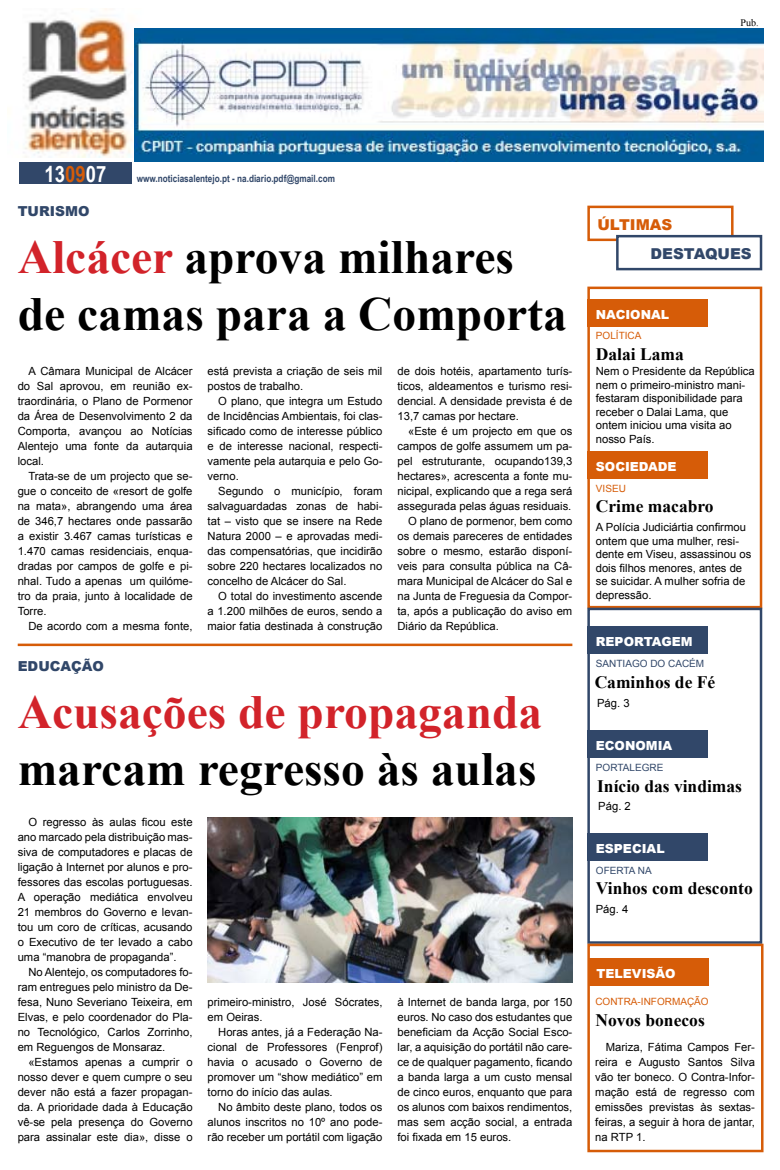
<style>
.page{position:relative;width:780px;height:1170px;background:#fff}
.page>*{position:absolute;margin:0;border:0;box-sizing:border-box;transform-origin:0 0}
.t1{font:700 47.5px/57px "Times New Roman";color:#000}
.t2{font:700 47.5px "Times New Roman";color:#d2232a}
.t3{font:700 22.5px "Arial Narrow";color:#fff}
.t4{font:700 17.5px "Times New Roman";color:#000}
.t5{font:900 15px "Arial";color:#314769}
.t6{font:900 15px "Arial";color:#d65c08}
.t7{font:900 13.75px "Arial";color:#314769}
.t8{font:900 12.5px "Arial";color:#fff}
.t9{font:11.25px/15px "Arial";color:#000;text-align:justify}
.t10{font:700 10px "Arial Narrow";color:#314769}
.t11{font:10px "Arial";color:#314769}
.t12{font:10px "Arial";color:#d65c08}
.t13{font:10px "Times New Roman";color:#000}
.s1{color:#fff}
.s2{color:#d65c08}
.s3{color:#d2232a}
</style>
<div class="page">
<div style="left:587px;top:206px;width:146px;height:35px;border:2px solid #d65c08"></div>
<div style="left:617px;top:236px;width:144px;height:33px;background:#fff"></div>
<div style="left:616px;top:235px;width:146px;height:35px;border:2px solid #314769"></div>
<div style="left:587px;top:286px;width:175px;height:322px;border:2px solid #d65c08"></div>
<div style="left:587px;top:607px;width:175px;height:336px;border:2px solid #314769"></div>
<div style="left:587px;top:299px;width:121px;height:27px;background:#d65c08"></div>
<div style="left:587px;top:451px;width:121px;height:27px;background:#d65c08"></div>
<div style="left:587px;top:626px;width:121px;height:28px;background:#314769"></div>
<div style="left:587px;top:730px;width:121px;height:27px;background:#314769"></div>
<div style="left:587px;top:833px;width:121px;height:27px;background:#314769"></div>
<div style="left:19px;top:162px;width:113px;height:21px;background:#314769"></div>
<img style="left:23px;top:9px;width:112px;height:149px">
<img style="left:135px;top:28px;width:628px;height:133px">
<hr style="left:18px;top:643px;width:554px;height:3px;background:#d65c08">
<img style="left:207px;top:817px;width:365px;height:165px">
<div style="left:587px;top:943px;width:176px;height:209px;border:2px solid #d65c08"></div>
<div style="left:588px;top:958px;width:121px;height:27px;background:#d65c08"></div>
<p class="t13" style="left:740px;top:16px;width:22px">Pub.<span class="s1">.</span></p>
<h2 class="t3" style="left:45px;top:157px;width:63px">13<span class="s2">09</span>07</h2>
<p class="t10" style="left:137px;top:171px;width:200px">www.noticiasalentejo.pt - na.diario.pdf@gmail.com</p>
<p class="t7" style="left:18px;top:201px;width:73px">TURISMO</p>
<h1 class="t1" style="left:18px;top:227px;width:550px"><span class="s3">Alcácer</span> aprova milhares de camas para a Comporta</h1>
<p class="t9" style="left:18px;top:364px;width:176px;text-indent:11px">A Câmara Municipal de Alcácer do Sal aprovou, em reunião ex&shy;traordinária, o Plano de Pormenor da Área de Desenvolvimento 2 da Comporta, avançou ao Notícias Alentejo uma fonte da autarquia local.</p>
<p class="t9" style="left:18px;top:469px;width:176px;text-indent:11px">Trata-se de um projecto que se&shy;gue o conceito de «resort de golfe na mata», abrangendo uma área de 346,7 hectares onde passarão a existir 3.467 camas turísticas e 1.470 camas residenciais, enqua&shy;dradas por campos de golfe e pi&shy;nhal. Tudo a apenas um quilóme&shy;tro da praia, junto à localidade de Torre.</p>
<p class="t9" style="left:28px;top:619px;width:166px">De acordo com a mesma fonte,</p>
<p class="t9" style="left:207px;top:364px;width:176px">está prevista a criação de seis mil postos de trabalho.</p>
<p class="t9" style="left:207px;top:394px;width:176px;text-indent:11px">O plano, que integra um Estudo de Incidências Ambientais, foi clas&shy;sificado como de interesse público e de interesse nacional, respecti&shy;vamente pela autarquia e pelo Go&shy;verno.</p>
<p class="t9" style="left:207px;top:484px;width:176px;text-indent:11px">Segundo o município, foram salvaguardadas zonas de habi&shy;tat – visto que se insere na Rede Natura 2000 – e aprovadas medi&shy;das compensatórias, que incidirão sobre 220 hectares localizados no concelho de Alcácer do Sal.</p>
<p class="t9" style="left:207px;top:589px;width:176px;text-indent:11px">O total do investimento ascende a 1.200 milhões de euros, sendo a maior fatia destinada à construção</p>
<p class="t9" style="left:397px;top:364px;width:176px">de dois hotéis, apartamento turís&shy;ticos, aldeamentos e turismo resi&shy;dencial. A densidade prevista é de 13,7 camas por hectare.</p>
<p class="t9" style="left:408px;top:424px;width:166px">«Este é um projecto em que os</p>
<p class="t9" style="left:397px;top:439px;width:176px">campos de golfe assumem um pa-</p>
<p class="t9" style="left:397px;top:454px;width:176px">pel estruturante, ocupando139,3</p>
<p class="t9" style="left:397px;top:469px;width:176px">hectares», acrescenta a fonte mu-</p>
<p class="t9" style="left:397px;top:484px;width:176px">nicipal, explicando que a rega será</p>
<p class="t9" style="left:397px;top:499px;width:175px">assegurada pelas águas residuais.</p>
<p class="t9" style="left:408px;top:514px;width:166px">O plano de pormenor, bem como</p>
<p class="t9" style="left:397px;top:529px;width:176px">os demais pareceres de entidades</p>
<p class="t9" style="left:397px;top:544px;width:176px">sobre o mesmo, estarão disponí-</p>
<p class="t9" style="left:397px;top:559px;width:176px">veis para consulta pública na Câ-</p>
<p class="t9" style="left:397px;top:574px;width:176px">mara Municipal de Alcácer do Sal e</p>
<p class="t9" style="left:397px;top:589px;width:176px">na Junta de Freguesia da Compor-</p>
<p class="t9" style="left:397px;top:604px;width:176px">ta, após a publicação do aviso em</p>
<p class="t9" style="left:397px;top:619px;width:103px">Diário da República.</p>
<p class="t7" style="left:18px;top:656px;width:88px">EDUCAÇÃO</p>
<h1 class="t2" style="left:18px;top:679px;width:526px">Acusações de propaganda</h1>
<h1 class="t1" style="left:18px;top:739px;width:520px">marcam regresso às aulas</h1>
<p class="t9" style="left:18px;top:814px;width:176px;text-indent:11px">O regresso às aulas ficou este ano marcado pela distribuição mas&shy;siva de computadores e placas de ligação à Internet por alunos e pro&shy;fessores das escolas portuguesas.<br>A operação mediática envolveu 21 membros do Governo e levan&shy;tou um coro de críticas, acusando o Executivo de ter levado a cabo uma “manobra de propaganda”.</p>
<p class="t9" style="left:18px;top:964px;width:176px;text-indent:11px">No Alentejo, os computadores fo&shy;ram entregues pelo ministro da De&shy;fesa, Nuno Severiano Teixeira, em Elvas, e pelo coordenador do Pla&shy;no Tecnológico, Carlos Zorrinho, em Reguengos de Monsaraz.</p>
<p class="t9" style="left:18px;top:1054px;width:176px;text-indent:11px">«Estamos apenas a cumprir o nosso dever e quem cumpre o seu dever não está a fazer propagan&shy;da. A prioridade dada à Educação vê-se pela presença do Governo para assinalar este dia», disse o</p>
<p class="t9" style="left:207px;top:994px;width:176px">primeiro-ministro, José Sócrates, em Oeiras.</p>
<p class="t9" style="left:207px;top:1024px;width:176px;text-indent:11px">Horas antes, já a Federação Na&shy;cional de Professores (Fenprof) havia o acusado o Governo de promover um “show mediático” em torno do início das aulas.</p>
<p class="t9" style="left:207px;top:1099px;width:176px;text-indent:11px">No âmbito deste plano, todos os alunos inscritos no 10º ano pode&shy;rão receber um portátil com ligação</p>
<p class="t9" style="left:397px;top:994px;width:176px">à Internet de banda larga, por 150 euros. No caso dos estudantes que beneficiam da Acção Social Esco&shy;lar, a aquisição do portátil não care&shy;ce de qualquer pagamento, ficando a banda larga a um custo mensal de cinco euros, enquanto que para os alunos com baixos rendimentos, mas sem acção social, a entrada foi fixada em 15 euros.</p>
<h3 class="t6" style="left:597px;top:213px;width:77px">ÚLTIMAS</h3>
<h3 class="t5" style="left:650px;top:243px;width:103px">DESTAQUES</h3>
<p class="t8" style="left:596px;top:305px;width:75px">NACIONAL</p>
<p class="t12" style="left:596px;top:329px;width:47px">POLÍTICA</p>
<h3 class="t4" style="left:596px;top:342px;width:89px">Dalai Lama</h3>
<p class="t9" style="left:595px;top:364px;width:160px;line-height:13.5px;text-align:left">Nem o Presidente da República nem o primeiro-ministro mani&shy;festaram disponibilidade para receber o Dalai Lama, que ontem iniciou uma visita ao nosso País.</p>
<p class="t8" style="left:596px;top:457px;width:82px">SOCIEDADE</p>
<p class="t12" style="left:596px;top:481px;width:32px">VISEU</p>
<h3 class="t4" style="left:596px;top:494px;width:119px">Crime macabro</h3>
<p class="t9" style="left:595px;top:520px;width:157px;line-height:13.5px;text-align:left">A Polícia Judiciártia confirmou ontem que uma mulher, resi&shy;dente em Viseu, assassinou os dois filhos menores, antes de se suicidar. A mulher sofria de depressão.</p>
<p class="t8" style="left:596px;top:632px;width:98px">REPORTAGEM</p>
<p class="t11" style="left:596px;top:657px;width:110px">SANTIAGO DO CACÉM</p>
<h3 class="t4" style="left:594px;top:669px;width:122px">Caminhos de Fé</h3>
<p class="t9" style="left:597px;top:695px;width:34px">Pág. 3</p>
<p class="t8" style="left:596px;top:736px;width:78px">ECONOMIA</p>
<p class="t11" style="left:596px;top:760px;width:69px">PORTALEGRE</p>
<h3 class="t4" style="left:597px;top:773px;width:146px">Início das vindimas</h3>
<p class="t9" style="left:598px;top:799px;width:34px">Pág. 2</p>
<p class="t8" style="left:596px;top:839px;width:70px">ESPECIAL</p>
<p class="t11" style="left:596px;top:863px;width:57px">OFERTA NA</p>
<h3 class="t4" style="left:596px;top:876px;width:158px">Vinhos com desconto</h3>
<p class="t9" style="left:595px;top:901px;width:34px">Pág. 4</p>
<p class="t8" style="left:596px;top:963px;width:81px">TELEVISÃO</p>
<p class="t12" style="left:595px;top:994px;width:115px">CONTRA-INFORMAÇÃO</p>
<h3 class="t4" style="left:595px;top:1007px;width:111px">Novos bonecos</h3>
<p class="t9" style="left:595px;top:1039px;width:161px;text-indent:11px">Mariza, Fátima Campos Fer&shy;reira e Augusto Santos Silva vão ter boneco. O Contra-Infor&shy;mação está de regresso com emissões previstas às sextas&shy;feiras, a seguir à hora de jantar, na RTP 1.</p>
</div>
